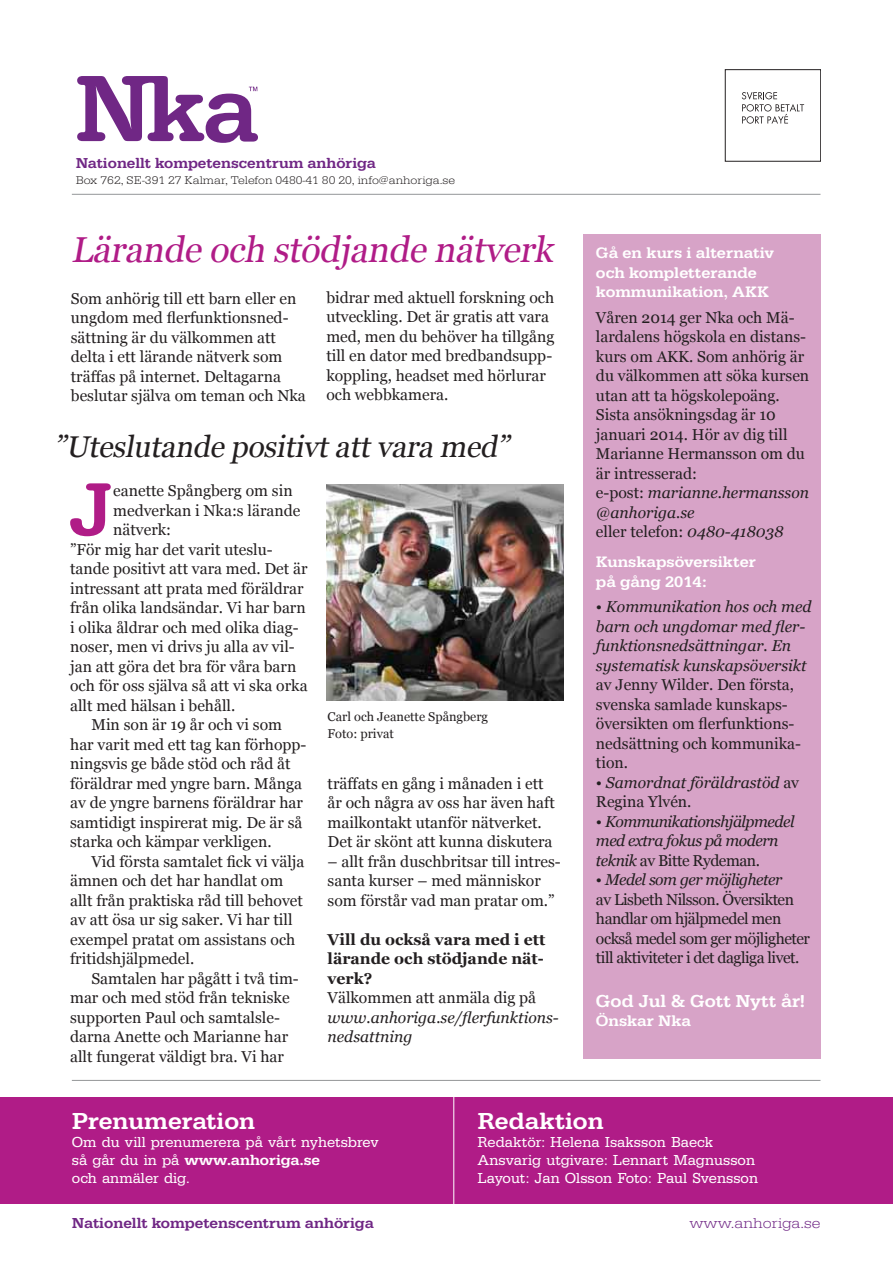
<style>
.page{position:relative;width:893px;height:1263px;background:#fff}
.page>*{position:absolute;margin:0;border:0;box-sizing:border-box;transform-origin:0 0}
.t1{font:500 77.7px "Typewriter URW Wid";color:#b01c87}
.t2{font:italic 36px "Georgia";color:#b01c87}
.t3{font:italic 30px "Georgia";color:#231f20}
.t4{font:500 24px "Typewriter URW Wid";color:#fff}
.t5{font:500 18px "Typewriter URW Wid";color:#fff}
.t6{font:15.75px/19.5px "Georgia";color:#231f20}
.t7{font:italic 15.75px/19.5px "Georgia";color:#231f20}
.t8{font:15.75px/19.5px "Georgia";letter-spacing:-.03em;color:#231f20}
.t9{font:500 15.75px/19.5px "Typewriter URW Wid";color:#fff}
.t10{font:italic 15.75px/19.5px "Georgia";letter-spacing:-.03em;color:#231f20}
.t11{font:700 15.75px/19.5px "Georgia";color:#231f20;text-align:justify}
.t12{font:15px/18px "Typewriter URW";color:#fff}
.t13{font:500 15px "Typewriter URW Wid";color:#702785}
.t14{font:500 15px "Typewriter URW Wid";color:#fff}
.t15{font:300 15px "Typewriter URW Ext Wid";color:#702785}
.t16{font:500 14.85px "Typewriter URW Wid";color:#702785}
.t17{font:12.75px/16.5px "Georgia";color:#231f20}
.t18{font:300 11.55px "Typewriter URW Ext Wid";color:#231f20}
.s1{font-style:italic}
.s2{font-style:normal}
.s3{font-family:"Typewriter URW";font-weight:400}
</style>
<div class="page">
<div style="left:0;top:1097px;width:893px;height:107px;background:#b01c87"></div>
<div style="left:583px;top:234px;width:238px;height:825px;background:#d7a3c7"></div>
<hr style="left:72px;top:194px;width:748px;height:1px;background:#949698">
<hr style="left:453px;top:1093px;width:1px;height:125px;background:#fff">
<hr style="left:72px;top:1080px;width:748px;height:1px;background:#949698">
<svg style="left:77px;top:76px;width:181px;height:67px"></svg>
<div style="left:725px;top:69px;width:95px;height:93px;border:1px solid #231f20"></div>
<svg style="left:742px;top:92px;width:62px;height:32px"></svg>
<img style="left:326px;top:484px;width:238px;height:216px">
<p class="t16" style="left:76px;top:154px;width:302px">Nationellt kompetenscentrum anhöriga</p>
<p class="t18" style="left:76px;top:173px;width:381px">Box 762, SE-391 27 Kalmar, Telefon 0480-41 80 20, info@anhoriga.se</p>
<h2 class="t2" style="left:71px;top:227px;width:491px">Lärande och stödj ande nätverk</h2>
<p class="t6" style="left:71px;top:289px;width:237px">Som anhörig till ett barn eller en ungdom med flerfunktionsned&shy;sättning är du välkommen att delta i ett lärande nätverk som träffas på internet. Deltagarna beslutar själva om teman och Nka</p>
<p class="t6" style="left:326px;top:288px;width:230px">bidrar med aktuell forskning och utveckling. Det är gratis att vara med, men du behöver ha tillgång till en dator med bredbandsupp&shy;koppling, headset med hörlurar och webbkamera.</p>
<h3 class="t3" style="left:54px;top:428px;width:464px">”Uteslutande positivtattvara med”</h3>
<h1 class="t1" style="left:68px;top:464px;width:46px">J</h1>
<p class="t6" style="left:113px;top:481px;width:181px">eanette Spångberg om sin</p>
<p class="t6" style="left:113px;top:501px;width:189px">medverkan i Nka:s lärande</p>
<p class="t6" style="left:113px;top:520px;width:59px">nätverk:</p>
<p class="t6" style="left:70px;top:540px;width:204px">”För mig har det varit uteslu-</p>
<p class="t6" style="left:70px;top:559px;width:239px">tande positivt att vara med. Det är</p>
<p class="t6" style="left:70px;top:579px;width:235px">intressant att prata med föräldrar</p>
<p class="t6" style="left:70px;top:598px;width:237px">från olika landsändar. Vi har barn</p>
<p class="t6" style="left:70px;top:618px;width:230px">i olika åldrar och med olika diag-</p>
<p class="t6" style="left:70px;top:637px;width:226px">noser, men vi drivs ju alla av vil-</p>
<p class="t6" style="left:70px;top:657px;width:228px">jan att göra det bra för våra barn</p>
<p class="t6" style="left:70px;top:676px;width:239px">och för oss själva så att vi ska orka</p>
<p class="t6" style="left:70px;top:696px;width:167px">allt med hälsan i behåll.</p>
<p class="t6" style="left:91px;top:715px;width:192px">Min son är 19 år och vi som</p>
<p class="t6" style="left:70px;top:735px;width:238px">har varit med ett tag kan förhopp-</p>
<p class="t6" style="left:70px;top:754px;width:222px">ningsvis ge både stöd och råd åt</p>
<p class="t6" style="left:70px;top:774px;width:233px">föräldrar med yngre barn. Många</p>
<p class="t6" style="left:70px;top:793px;width:234px">av de yngre barnens föräldrar har</p>
<p class="t6" style="left:70px;top:813px;width:234px">samtidigt inspirerat mig. De är så</p>
<p class="t6" style="left:70px;top:832px;width:203px">starka och kämpar verkligen.</p>
<p class="t6" style="left:91px;top:852px;width:214px">Vid första samtalet fick vi välja</p>
<p class="t6" style="left:70px;top:871px;width:215px">ämnen och det har handlat om</p>
<p class="t6" style="left:70px;top:891px;width:234px">allt från praktiska råd till behovet</p>
<p class="t6" style="left:70px;top:910px;width:224px">av att ösa ur sig saker. Vi har till</p>
<p class="t6" style="left:70px;top:930px;width:227px">exempel pratat om assistans och</p>
<p class="t6" style="left:70px;top:949px;width:126px">fritidshjälpmedel.</p>
<p class="t6" style="left:91px;top:969px;width:209px">Samtalen har pågått i två tim-</p>
<p class="t6" style="left:70px;top:988px;width:221px">mar och med stöd från tekniske</p>
<p class="t6" style="left:70px;top:1008px;width:211px">supporten Paul och samtalsle-</p>
<p class="t6" style="left:70px;top:1027px;width:219px">darna Anette och Marianne har</p>
<p class="t6" style="left:70px;top:1047px;width:215px">allt fungerat väldigt bra. Vi har</p>
<p class="t17" style="left:328px;top:709px;width:162px">Carl och Jeanette Spångberg<br>Foto: privat</p>
<p class="t6" style="left:328px;top:774px;width:229px">träffats en gång i månaden i ett år och några av oss har även haft mailkontakt utanför nätverket.<br>Det är skönt att kunna diskutera</p>
<p class="t6" style="left:328px;top:852px;width:235px">– allt från duschbritsar till intres&shy;santa kurser – med människor som förstår vad man pratar om.”</p>
<p class="t11" style="left:328px;top:929px;width:219px">Vill du också vara med i ett lärande och stödjande nät&shy;verk?</p>
<p class="t6" style="left:328px;top:988px;width:210px">Välkommen att anmäla dig på</p>
<p class="t7" style="left:328px;top:1007px;width:233px">www.anhoriga.se/flerfunktions&shy;nedsattning</p>
<p class="t9" style="left:596px;top:243px;width:180px">Gå en kurs i alternativ och kompletterande kommunikation, AKK</p>
<p class="t6" style="left:596px;top:308px;width:215px">Våren 2014 ger Nka och Mä&shy;lardalens högskola en distans&shy;kurs om AKK. Som anhörig är du välkommen att söka kursen utan att ta högskolepoäng.<br>Sista ansökningsdag är 10 januari 2014. Hör av dig till<br>Marianne Hermansson om du är intresserad:<br>e-post: <span class="s1">marianne.hermansson @anhoriga.se<br></span>eller telefon: <span class="s1">0480-418038</span></p>
<p class="t9" style="left:596px;top:552px;width:161px">Kunskapsöversikter på gång 2014:</p>
<p class="t7" style="left:596px;top:597px;width:217px">• Kommunikation hos och med barn och ungdomar med fler&shy;funktionsnedsättningar. En systematisk kunskapsöversikt</p>
<p class="t6" style="left:596px;top:675px;width:207px">av Jenny Wilder. Den första, svenska samlade kunskaps&shy;översikten om flerfunktions&shy;nedsättning och kommunika&shy;tion.</p>
<p class="t7" style="left:596px;top:772px;width:205px">• Samordnat föräldrastöd <span class="s2">av<br>Regina Ylvén.</span></p>
<p class="t10" style="left:596px;top:811px;width:200px">• Kommunikationshjälpmedel med extra fokus på modern teknik <span class="s2">av Bitte Rydeman.</span></p>
<p class="t8" style="left:596px;top:870px;width:216px">• <span class="s1">Medel som ger möjligheter<br></span>av Lisbeth Nilsson. Översikten handlar om hjälpmedel men också medel som ger möjligheter till aktiviteter i det dagliga livet.</p>
<p class="t5" style="left:596px;top:990px;width:211px">God Jul &amp; Gott Nytt år!</p>
<p class="t9" style="left:596px;top:1011px;width:97px">Önskar Nka</p>
<h3 class="t4" style="left:72px;top:1106px;width:185px">Prenumeration</h3>
<p class="t12" style="left:72px;top:1133px;width:308px">Om du vill prenumerera på vårt nyhetsbrev</p>
<p class="t14" style="left:72px;top:1151px;width:250px"><span class="s3">så går du in på</span> www.anhoriga.se</p>
<p class="t12" style="left:72px;top:1169px;width:119px">och anmäler dig.</p>
<p class="t13" style="left:72px;top:1214px;width:303px">Nationellt kompetenscentrum anhöriga</p>
<h3 class="t4" style="left:478px;top:1106px;width:128px">Redaktion</h3>
<p class="t12" style="left:478px;top:1133px;width:282px">Redaktör: Helena Isaksson Baeck<br>Ansvarig utgivare: Lennart Magnusson<br>Layout: Jan Olsson Foto: Paul Svensson</p>
<p class="t15" style="left:689px;top:1214px;width:133px">www.anhoriga.se</p>
</div>
